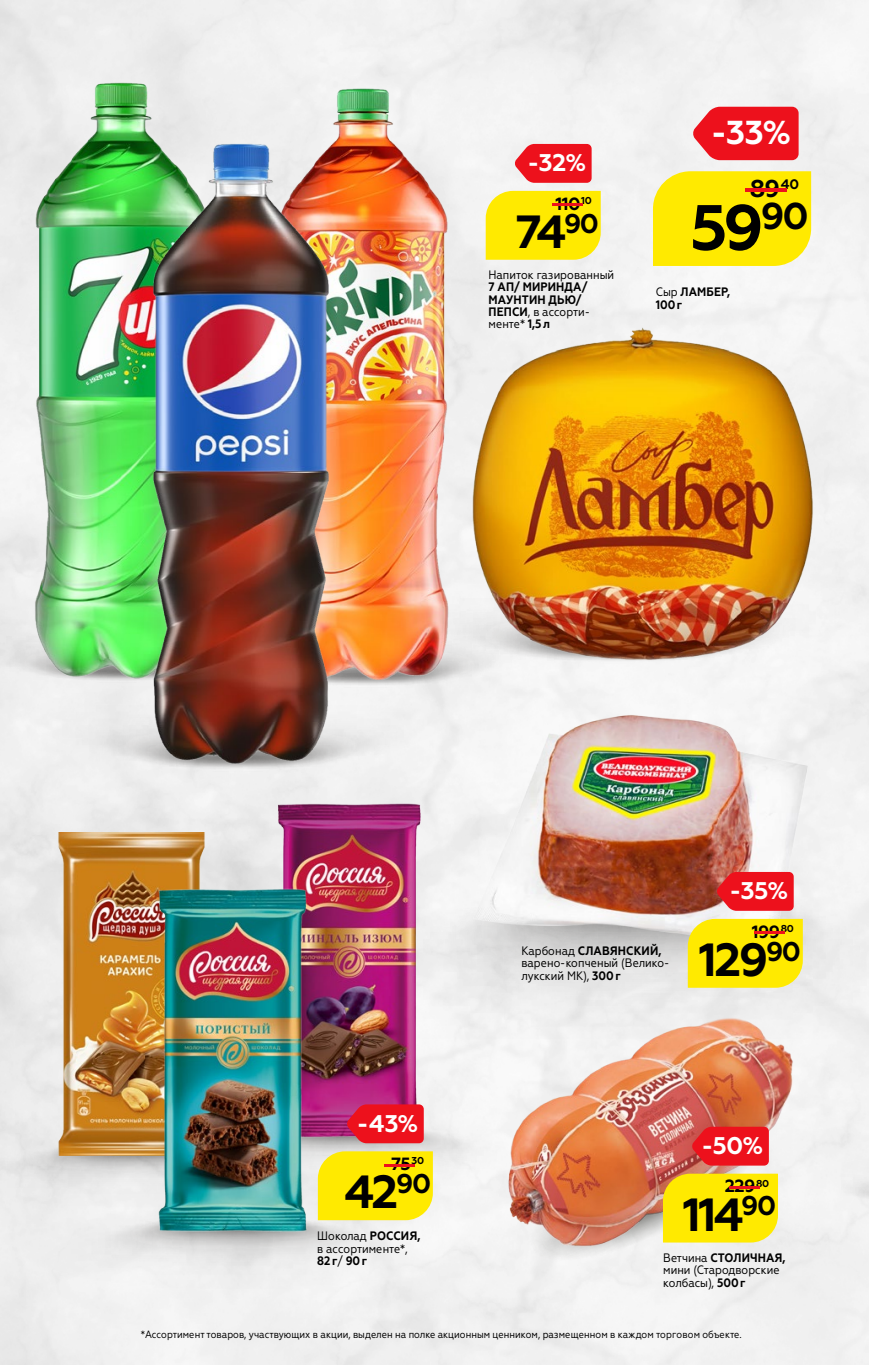
<style>
.page{position:relative;width:869px;height:1365px;background:#fff}
.page>*{position:absolute;margin:0;border:0;box-sizing:border-box;transform-origin:0 0}
.t1{font:700 63.88px "Geometria";color:#000}
.t2{font:700 46.38px "Geometria";letter-spacing:-.06em;color:#000}
.t3{font:700 33.07px "Geometria";color:#fff}
.t4{font:700 24.32px "Geometria";color:#000002}
.t5{font:700 24.15px "Geometria";color:#fff}
.t6{font:700 17.68px "Geometria";letter-spacing:-.03em;color:#000002}
.t7{font:700 13.83px "Geometria";color:#000002}
.t8{font:12.25px/12.2px "Geometria Narrow";color:#000}
.t9{font:700 12.25px/12.2px "Geometria Narrow";letter-spacing:.01em;color:#000}
.t10{font:10.5px "Geometria Narrow";color:#000}
.t11{font:700 9.97px "Geometria";color:#000002}
.s1{color:#ed111c}
.s2{font-weight:700}
.s3{font-size:24.32px;color:#ed111c}
.s4{font-weight:400}
.s5{font-size:17.68px;color:#ed111c}
</style>
<div class="page">
<div style="left:0;top:0;width:868px;height:1364px;background:#f1f1f1"></div>
<hr style="left:868px;top:1213px;width:1px;height:151px;background:#d7d7d7">
<div style="left:816px;top:871px;width:25px;height:167px;background:#efefef"></div>
<img style="left:463px;top:707px;width:353px;height:250px">
<img style="left:863px;top:474px;width:5px;height:57px">
<img style="left:841px;top:1201px;width:27px;height:5px">
<div style="left:841px;top:730px;width:27px;height:471px;background:#f1f1f1"></div>
<div style="left:0;top:608px;width:23px;height:74px;background:#e8e8e8"></div>
<img style="left:23px;top:69px;width:196px;height:621px">
<div style="left:459px;top:665px;width:104px;height:22px;background:#f4f4f4"></div>
<img style="left:266px;top:76px;width:193px;height:614px">
<div style="left:28px;top:681px;width:425px;height:90px;background:#f0f0f0"></div>
<img style="left:116px;top:116px;width:250px;height:674px">
<div style="left:474px;top:1063px;width:350px;height:253px;background:#f2f2f2"></div>
<img style="left:482px;top:957px;width:334px;height:334px">
<img style="left:372px;top:559px;width:496px;height:106px">
<img style="left:465px;top:317px;width:354px;height:355px">
<div style="left:485px;top:191px;width:115px;height:69px;background:#ffea00"></div>
<svg style="left:514px;top:144px;width:77px;height:39px;background:#ed2832"></svg>
<div style="left:662px;top:1173px;width:115px;height:69px;background:#ffea00"></div>
<svg style="left:691px;top:1126px;width:77px;height:39px;background:#e81921"></svg>
<div style="left:687px;top:918px;width:115px;height:69px;background:#ffea00"></div>
<svg style="left:716px;top:871px;width:77px;height:39px;background:#e82029"></svg>
<div style="left:652px;top:171px;width:158px;height:95px;background:#ffea00"></div>
<svg style="left:692px;top:107px;width:106px;height:53px;background:#ed2731"></svg>
<img style="left:417px;top:1122px;width:109px;height:69px">
<img style="left:182px;top:801px;width:339px;height:339px">
<img style="left:0;top:1154px;width:54px;height:51px">
<img style="left:0;top:832px;width:292px;height:322px">
<img style="left:45px;top:1214px;width:384px;height:73px">
<img style="left:54px;top:881px;width:363px;height:363px">
<div style="left:318px;top:1151px;width:114px;height:68px;background:#ffea00"></div>
<svg style="left:346px;top:1104px;width:77px;height:39px;background:#e61828"></svg>
<p class="t5" style="left:527px;top:148px;width:60px">-32%</p>
<p class="t6" style="left:543px;top:193px;width:50px"><span class="s1">-</span>110<sup>10</sup></p>
<p class="t2" style="left:515px;top:204px;width:85px">74<sup>90</sup></p>
<p class="t8" style="left:488px;top:268px;width:127px">Напиток газированный<br><span class="s2">7 АП/ МИРИНДА/<br>МАУНТИН ДЬЮ/<br>ПЕПСИ</span>, в ассорти&shy;менте* <span class="s2">1,5л</span></p>
<p class="t3" style="left:710px;top:113px;width:82px">-33%</p>
<p class="t7" style="left:731px;top:176px;width:68px"><span class="s3">-</span>40</p>
<p class="t4" style="left:749px;top:174px;width:32px">89</p>
<p class="t1" style="left:689px;top:189px;width:120px">59<sup>90</sup></p>
<p class="t9" style="left:655px;top:286px;width:76px"><span class="s4">Сыр</span> ЛАМБЕР,<br>100г</p>
<p class="t5" style="left:729px;top:876px;width:60px">-35%</p>
<p class="t11" style="left:745px;top:922px;width:50px"><span class="s5">-</span>80</p>
<p class="t6" style="left:751px;top:920px;width:30px">199</p>
<p class="t5" style="left:357px;top:1108px;width:63px">-43%</p>
<p class="t11" style="left:375px;top:1154px;width:50px"><span class="s5">-</span>30</p>
<p class="t6" style="left:391px;top:1153px;width:21px">75</p>
<p class="t2" style="left:344px;top:1164px;width:88px">42<sup>90</sup></p>
<p class="t8" style="left:317px;top:1229px;width:105px">Шоколад <span class="s2">РОССИЯ, </span>в ассортименте*,<br><span class="s2">82г</span>/ <span class="s2">90г</span></p>
<p class="t8" style="left:521px;top:944px;width:149px">Карбонад <span class="s2">СЛАВЯНСКИЙ, </span>варено-копченый (Велико&shy;лукский МК), <span class="s2">300г</span></p>
<p class="t2" style="left:698px;top:932px;width:104px">129<sup>90</sup></p>
<p class="t5" style="left:701px;top:1130px;width:64px">-50%</p>
<p class="t11" style="left:720px;top:1176px;width:50px"><span class="s5">-</span>80</p>
<p class="t6" style="left:724px;top:1175px;width:32px">229</p>
<p class="t2" style="left:682px;top:1186px;width:95px">114<sup>90</sup></p>
<p class="t8" style="left:663px;top:1251px;width:124px">Ветчина <span class="s2">СТОЛИЧНАЯ, </span>мини (Стародворские колбасы), <span class="s2">500г</span></p>
<p class="t10" style="left:141px;top:1328px;width:602px">*Ассортимент товаров, участвующих в акции, выделен на полке акционным ценником, размещенном в каждом торговом объекте.</p>
</div>
